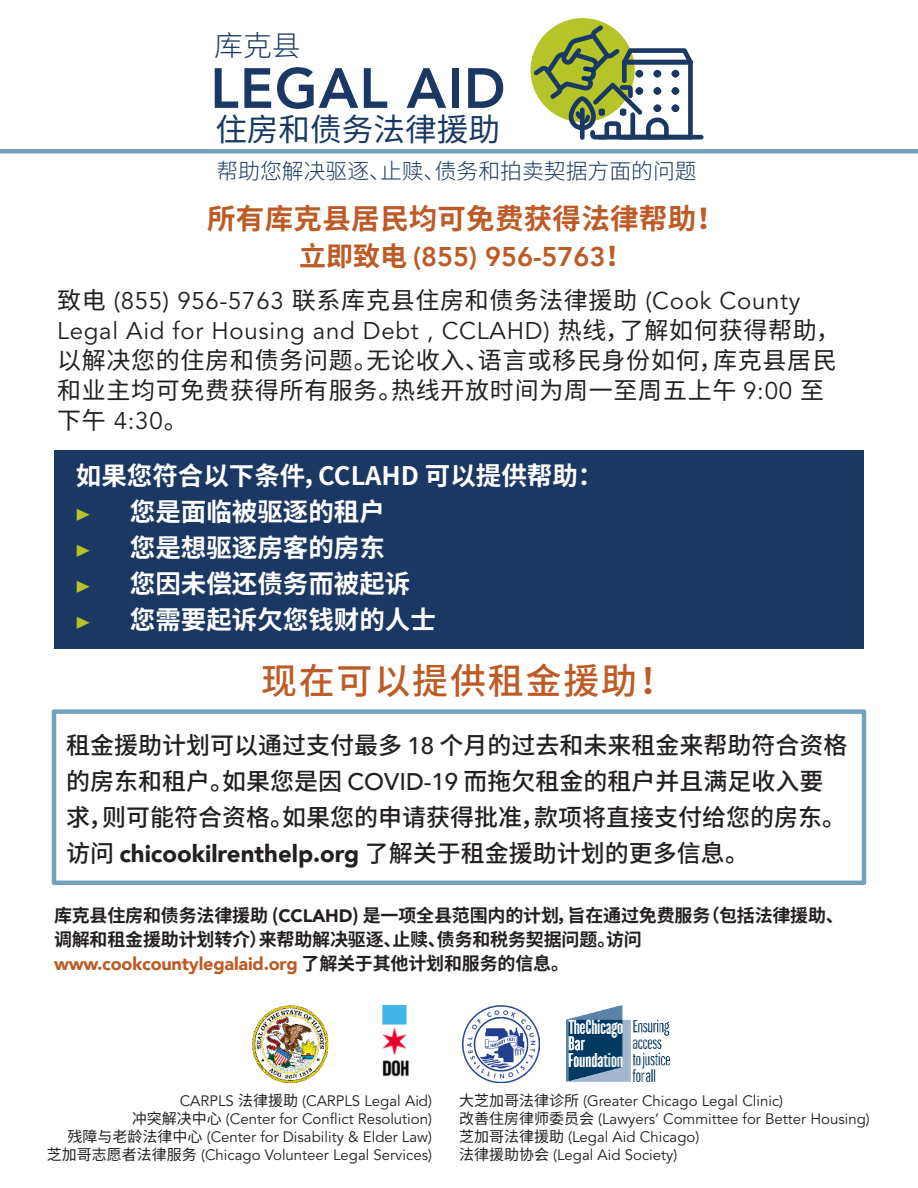
<style>
.page{position:relative;width:918px;height:1188px;background:#fff}
.page>*{position:absolute;margin:0;border:0;box-sizing:border-box;transform-origin:0 0}
.t1{font:500 36px "Noto Sans CJ Ksc";letter-spacing:.05em;color:#bd5b27}
.t2{font:31.65px "Noto Sans CJ Ksc";color:#1a3861}
.t3{font:300 28.8px "Noto Sans CJ Ksc";color:#1a3861}
.t4{font:700 28.5px "Noto Sans CJ Ksc";letter-spacing:.01em;color:#bd5b27}
.t5{font:800 27px "Avenir";color:#bd5b27}
.t6{font:700 25.5px "Noto Sans CJ Ksc";color:#fff}
.t7{font:24px/30px "Noto Sans CJ Ksc";letter-spacing:.03em;color:#231f20}
.t8{font:500 24px/36px "Noto Sans CJ Ksc";color:#231f20}
.t9{font:300 21.9px "Noto Sans CJ Ksc";color:#1a3861}
.t10{font:700 21px "Acumin Pro";color:#b5c428}
.t11{font:700 18px/24px "Noto Sans CJ Ksc";letter-spacing:-.01em;color:#231f20}
.t12{font:15px "Avenir";color:#231f20}
.s1{font-family:"Noto Sans CJ Ksc";font-weight:700}
.s2{font-family:"Avenir"}
.s3{font-family:"Avenir";font-weight:900}
.s4{font-family:"Avenir";font-weight:900;color:#bd5b27}
.s5{font-family:"Noto Sans CJ Ksc"}
</style>
<div class="page">
<div style="left:52px;top:709px;width:814px;height:176px;border:4px solid #73a2bd"></div>
<div style="left:54px;top:450px;width:810px;height:199px;background:#1a3861"></div>
<div style="left:531px;top:18px;width:104px;height:104px;background:#b5c428;border-radius:50%"></div>
<hr style="left:597px;top:135px;width:107px;height:4px;background:#1a3861;border-radius:2px">
<svg style="left:215px;top:68px;width:23px;height:40px"></svg>
<svg style="left:244px;top:68px;width:27px;height:40px"></svg>
<svg style="left:277px;top:67px;width:81px;height:42px"></svg>
<svg style="left:364px;top:68px;width:23px;height:40px"></svg>
<svg style="left:407px;top:68px;width:39px;height:40px"></svg>
<div style="left:452px;top:68px;width:6px;height:40px;background:#1a3861"></div>
<svg style="left:468px;top:68px;width:35px;height:40px"></svg>
<svg style="left:534px;top:25px;width:159px;height:114px"></svg>
<div style="left:0;top:149px;width:918px;height:5px;background:#73a2bd"></div>
<img style="left:252px;top:1006px;width:77px;height:76px">
<img style="left:382px;top:1006px;width:27px;height:71px">
<img style="left:566px;top:1006px;width:104px;height:76px">
<img style="left:463px;top:1006px;width:76px;height:76px">
<p class="t3" style="left:214px;top:30px;width:88px">库克县</p>
<p class="t2" style="left:215px;top:112px;width:286px">住房和债务法律援助</p>
<p class="t9" style="left:216px;top:159px;width:482px">帮助您解决驱逐、止赎、债务和拍卖契据方面的问题</p>
<p class="t4" style="left:207px;top:203px;width:519px">所有库克县居民均可免费获得法律帮助！</p>
<p class="t5" style="left:299px;top:235px;width:335px"><span class="s1">立即致电</span> (855) 956-5763<span class="s1">！</span></p>
<p class="t7" style="left:57px;top:286px;width:785px">致电 <span class="s2">(855) 956-5763</span> 联系库克县住房和债务法律援助 <span class="s2">(Cook County Legal Aid for Housing and Debt , CCLAHD)</span> 热线，了解如何获得帮助，以解决您的住房和债务问题。无论收入、语言或移民身份如何，库克县居民和业主均可免费获得所有服务。热线开放时间为周一至周五上午 <span class="s2">9:00</span> 至下午 <span class="s2">4:30</span>。</p>
<p class="t6" style="left:76px;top:462px;width:529px">如果您符合以下条件，CCLAHD 可以提供帮助：</p>
<p class="t10" style="left:76px;top:499px;width:16px">▶</p>
<p class="t6" style="left:130px;top:498px;width:257px">您是面临被驱逐的租户</p>
<p class="t10" style="left:76px;top:535px;width:16px">▶</p>
<p class="t6" style="left:130px;top:534px;width:257px">您是想驱逐房客的房东</p>
<p class="t10" style="left:76px;top:571px;width:16px">▶</p>
<p class="t6" style="left:130px;top:570px;width:282px">您因未偿还债务而被起诉</p>
<p class="t10" style="left:76px;top:607px;width:16px">▶</p>
<p class="t6" style="left:130px;top:606px;width:308px">您需要起诉欠您钱财的人士</p>
<p class="t1" style="left:261px;top:660px;width:416px">现在可以提供租金援助！</p>
<p class="t8" style="left:66px;top:727px;width:783px">租金援助计划可以通过支付最多 <span class="s2">18</span> 个月的过去和未来租金来帮助符合资格的房东和租户。如果您是因 <span class="s2">COVID-19</span> 而拖欠租金的租户并且满足收入要求，则可能符合资格。如果您的申请获得批准，款项将直接支付给您的房东。访问 <span class="s3">chicookilrenthelp.org</span> 了解关于租金援助计划的更多信息。</p>
<p class="t11" style="left:54px;top:904px;width:791px">库克县住房和债务法律援助 (<span class="s3">CCLAHD</span>) 是一项全县范围内的计划，旨在通过免费服务（包括法律援助、调解和租金援助计划转介）来帮助解决驱逐、止赎、债务和税务契据问题。访问<span class="s4">www.cookcountylegalaid.org</span> 了解关于其他计划和服务的信息。</p>
<p class="t12" style="left:180px;top:1090px;width:254px">CARPLS <span class="s5">法律援助</span> (CARPLS Legal Aid)</p>
<p class="t12" style="left:132px;top:1108px;width:302px"><span class="s5">冲突解决中心</span> (Center for Conflict Resolution)</p>
<p class="t12" style="left:68px;top:1126px;width:366px"><span class="s5">残障与老龄法律中心</span> (Center for Disability &amp; Elder Law)</p>
<p class="t12" style="left:47px;top:1144px;width:387px"><span class="s5">芝加哥志愿者法律服务</span> (Chicago Volunteer Legal Services)</p>
<p class="t12" style="left:459px;top:1090px;width:326px"><span class="s5">大芝加哥法律诊所</span> (Greater Chicago Legal Clinic)</p>
<p class="t12" style="left:459px;top:1108px;width:412px"><span class="s5">改善住房律师委员会</span> (Lawyers’ Committee for Better Housing)</p>
<p class="t12" style="left:459px;top:1126px;width:242px"><span class="s5">芝加哥法律援助</span> (Legal Aid Chicago)</p>
<p class="t12" style="left:459px;top:1144px;width:220px"><span class="s5">法律援助协会</span> (Legal Aid Society)</p>
</div>
